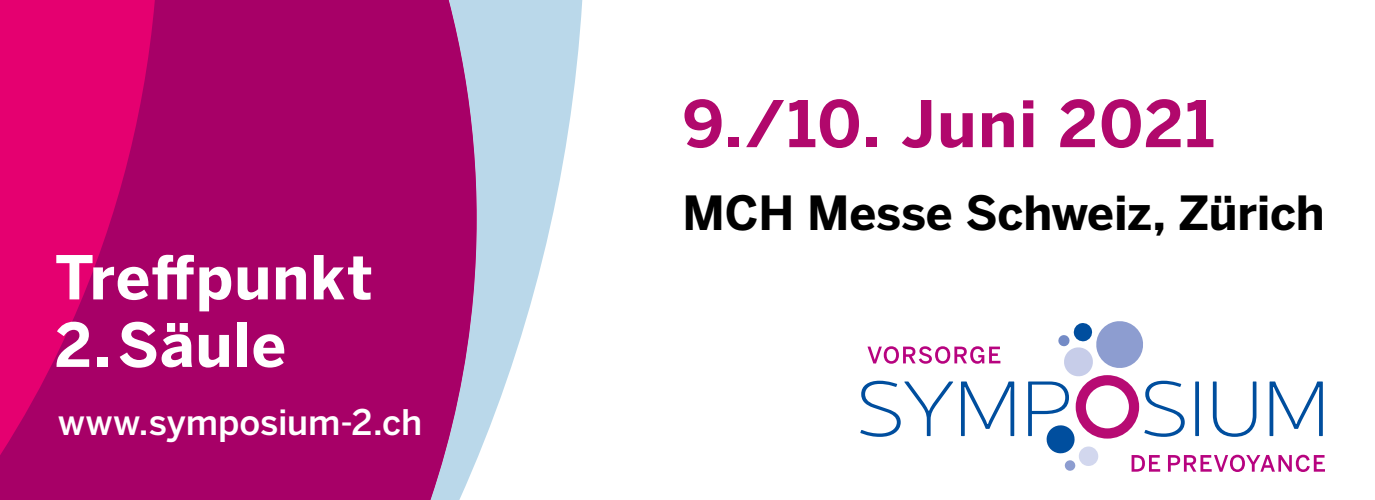
<style>
.page{position:relative;width:1375px;height:500px;background:#fff}
.page>*{position:absolute;margin:0;border:0;box-sizing:border-box;transform-origin:0 0}
.t1{font:700 63.75px "Benton Sans";letter-spacing:.02em;color:#b1086c}
.t2{font:700 60px "Benton Sans";letter-spacing:.015em;color:#fff}
.t3{font:700 46.75px "Benton Sans";letter-spacing:-.005em;color:#000}
.t4{font:500 35px "Benton Sans";letter-spacing:-.005em;color:#fff}
</style>
<div class="page">
<svg style="left:482px;top:0;width:100px;height:446px;fill:#bad8ea"></svg>
<svg style="left:0;top:0;width:482px;height:500px;background:#b3086d"></svg>
<svg style="left:860px;top:381px;width:93px;height:56px"></svg>
<svg style="left:961px;top:382px;width:53px;height:54px"></svg>
<svg style="left:1028px;top:321px;width:297px;height:151px"></svg>
<svg style="left:1058px;top:335px;width:12px;height:12px"></svg>
<svg style="left:868px;top:346px;width:132px;height:18px"></svg>
<div style="left:1064px;top:460px;width:12px;height:11px;background:#8d9dd0;border-radius:50%"></div>
<svg style="left:1078px;top:446px;width:21px;height:21px"></svg>
<p class="t2" style="left:55px;top:242px;width:319px">Treffpunkt</p>
<p class="t2" style="left:55px;top:309px;width:233px">2. Säule</p>
<p class="t4" style="left:58px;top:401px;width:365px">www.symposium-2.ch</p>
<h1 class="t1" style="left:683px;top:86px;width:534px">9./10. Juni 2021</h1>
<p class="t3" style="left:683px;top:185px;width:644px">MCH Messe Schweiz, Zürich</p>
</div>
